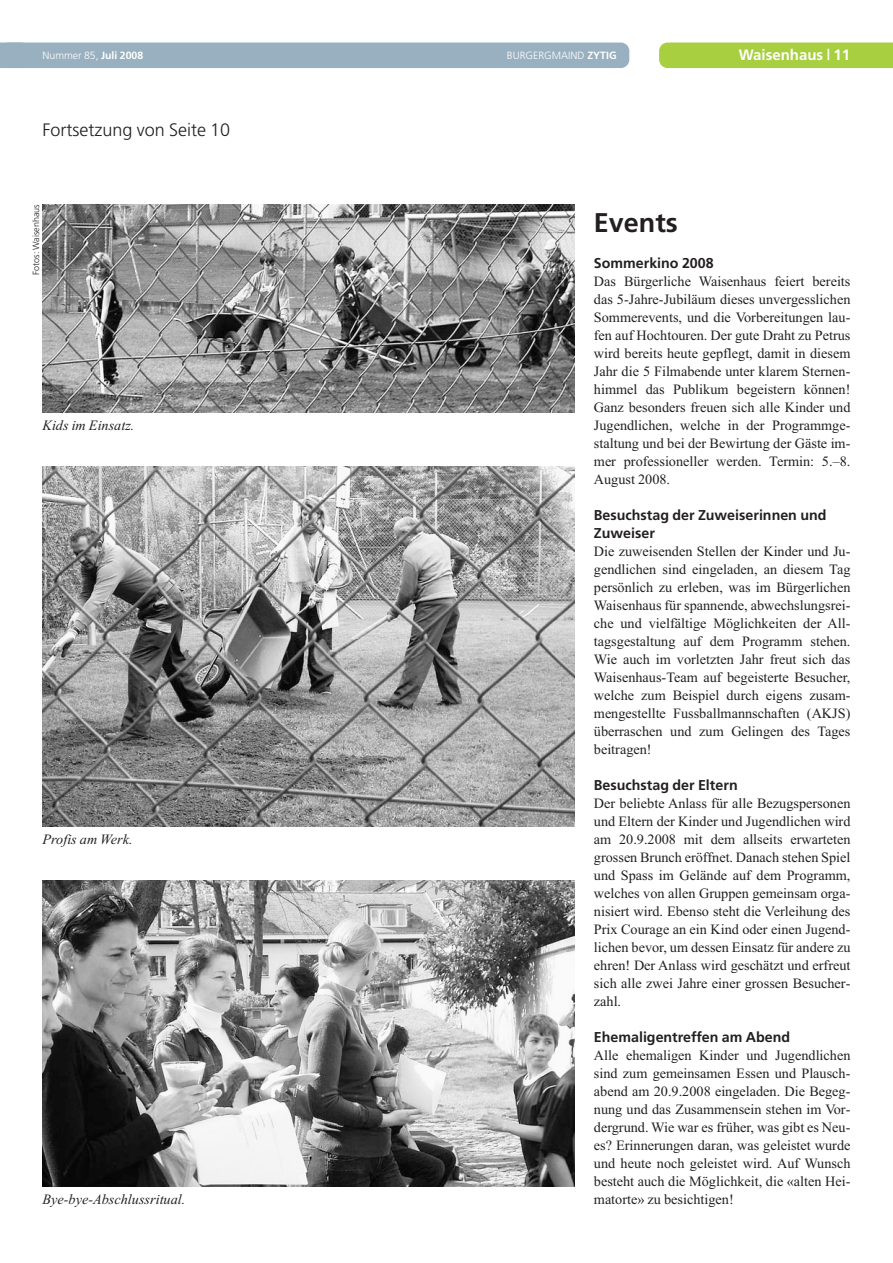
<style>
.page{position:relative;width:893px;height:1263px;background:#fff}
.page>*{position:absolute;margin:0;border:0;box-sizing:border-box;transform-origin:0 0}
.t1{font:700 27px "Frutiger";color:#231f20}
.t2{font:300 18px "Frutiger";color:#231f20}
.t3{font:700 15px "Frutiger";color:#fff}
.t4{font:14.25px/18px "Times New Roman";color:#231f20;text-align:justify}
.t5{font:700 14.25px/18px "Frutiger";color:#231f20}
.t6{font:italic 14.25px "Times New Roman";color:#231f20}
.t7{font:300 10.5px "Frutiger";color:#fff}
.t8{font:300 9px "Frutiger";color:#231f20}
.s1{font-weight:700}
</style>
<div class="page">
<div style="left:0;top:43px;width:629px;height:25px;background:#98b0bf;border-radius:9px"></div>
<div style="left:659px;top:43px;width:234px;height:25px;background:#a8cf40"></div>
<svg style="left:0;top:43px;width:6px;height:25px"></svg>
<img style="left:43px;top:466px;width:532px;height:360px">
<img style="left:43px;top:204px;width:532px;height:208px">
<img style="left:43px;top:880px;width:532px;height:306px">
<p class="t7" style="left:43px;top:51px;width:102px">Nummer 85, <span class="s1">Juli 2008</span></p>
<p class="t7" style="left:507px;top:51px;width:111px">BURGERGMAIND <span class="s1">ZYTIG</span></p>
<p class="t3" style="left:739px;top:49px;width:113px">Waisenhaus | 11</p>
<p class="t2" style="left:43px;top:122px;width:189px">Fortsetzung von Seite 10</p>
<p class="t8" style="left:32px;top:275px;width:72px;rotate:-90deg">Fotos: Waisenhaus</p>
<p class="t6" style="left:43px;top:417px;width:93px">Kids im Einsatz.</p>
<p class="t6" style="left:43px;top:831px;width:92px">Profis am Werk.</p>
<p class="t6" style="left:43px;top:1191px;width:144px">Bye-bye-Abschlussritual.</p>
<h1 class="t1" style="left:594px;top:212px;width:86px">Events</h1>
<p class="t5" style="left:594px;top:255px;width:121px">Sommerkino 2008</p>
<p class="t4" style="left:594px;top:272px;width:258px">Das Bürgerliche Waisenhaus feiert bereits das 5-Jahre-Jubiläum dieses unvergesslichen Sommerevents, und die Vorbereitungen lau&shy;fen auf Hochtouren. Der gute Draht zu Petrus wird bereits heute gepflegt, damit in diesem Jahr die 5 Filmabende unter klarem Sternen&shy;himmel das Publikum begeistern können!<br>Ganz besonders freuen sich alle Kinder und Jugendlichen, welche in der Programmge&shy;staltung und bei der Bewirtung der Gäste im&shy;mer professioneller werden. Termin: 5.–8.<br>August 2008.</p>
<p class="t5" style="left:594px;top:507px;width:234px">Besuchstag der Zuweiserinnen und<br>Zuweiser</p>
<p class="t4" style="left:594px;top:542px;width:258px">Die zuweisenden Stellen der Kinder und Ju&shy;gendlichen sind eingeladen, an diesem Tag persönlich zu erleben, was im Bürgerlichen Waisenhaus für spannende, abwechslungsrei&shy;che und vielfältige Möglichkeiten der All&shy;tagsgestaltung auf dem Programm stehen.<br>Wie auch im vorletzten Jahr freut sich das Waisenhaus-Team auf begeisterte Besucher, welche zum Beispiel durch eigens zusam&shy;mengestellte Fussballmannschaften (AKJS) überraschen und zum Gelingen des Tages beitragen!</p>
<p class="t5" style="left:594px;top:777px;width:145px">Besuchstag der Eltern</p>
<p class="t4" style="left:594px;top:794px;width:258px">Der beliebte Anlass für alle Bezugspersonen und Eltern der Kinder und Jugendlichen wird am 20.9.2008 mit dem allseits erwarteten grossen Brunch eröffnet. Danach stehen Spiel und Spass im Gelände auf dem Programm, welches von allen Gruppen gemeinsam orga&shy;nisiert wird. Ebenso steht die Verleihung des Prix Courage an ein Kind oder einen Jugend&shy;lichen bevor, um dessen Einsatz für andere zu ehren! Der Anlass wird geschätzt und erfreut sich alle zwei Jahre einer grossen Besucher&shy;zahl.</p>
<p class="t5" style="left:594px;top:1029px;width:198px">Ehemaligentreffen am Abend</p>
<p class="t4" style="left:594px;top:1046px;width:258px">Alle ehemaligen Kinder und Jugendlichen sind zum gemeinsamen Essen und Plausch&shy;abend am 20.9.2008 eingeladen. Die Begeg&shy;nung und das Zusammensein stehen im Vor&shy;dergrund. Wie war es früher, was gibt es Neu&shy;es? Erinnerungen daran, was geleistet wurde und heute noch geleistet wird. Auf Wunsch besteht auch die Möglichkeit, die «alten Hei&shy;matorte» zu besichtigen!</p>
</div>
